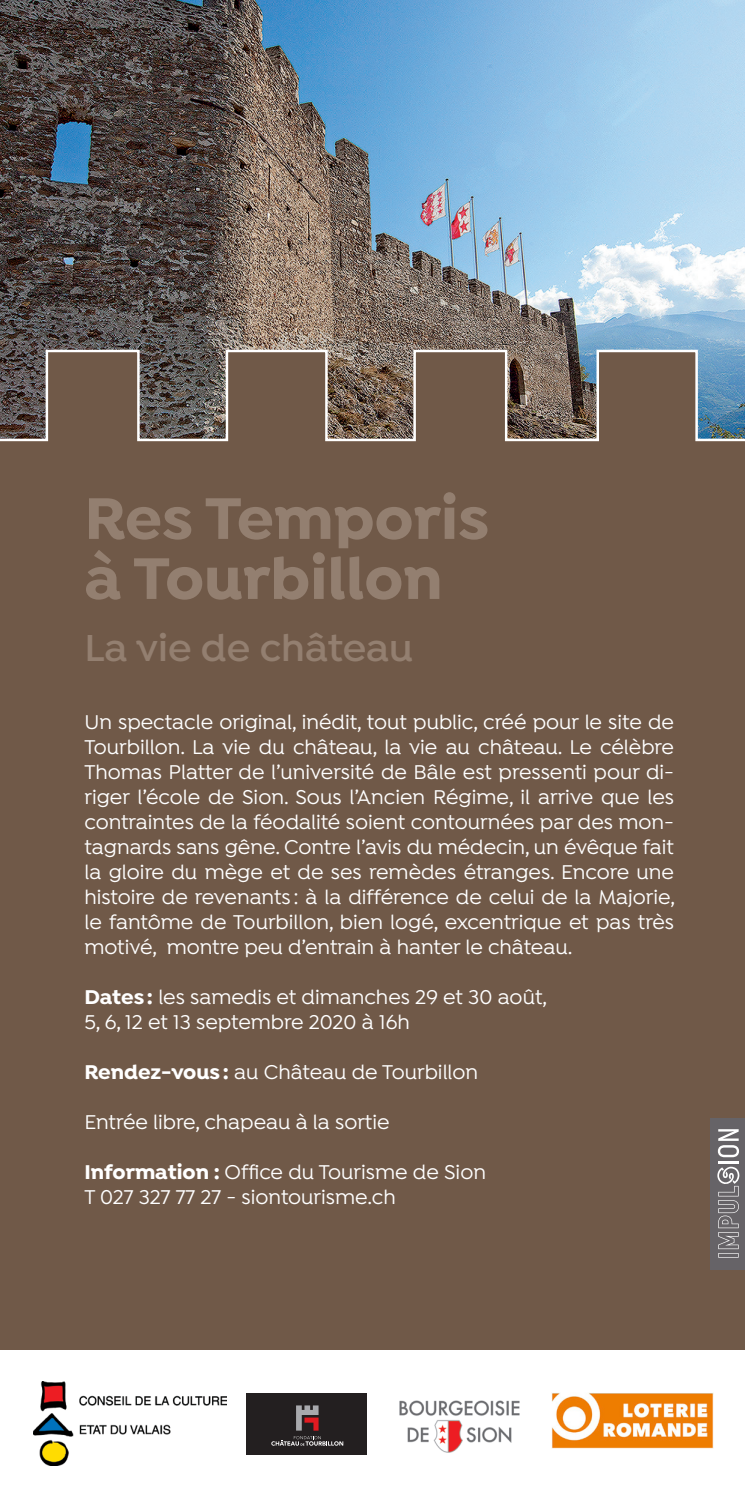
<style>
.page{position:relative;width:745px;height:1489px;background:#fff}
.page>*{position:absolute;margin:0;border:0;box-sizing:border-box;transform-origin:0 0}
.t1{font:700 62.5px/60px "Isidora";color:#937f70}
.t2{font:600 40px "Isidora";color:#937f70}
.t3{font:500 21.25px/25px "Isidora";color:#fff}
.s1{font-weight:700}
</style>
<div class="page">
<img style="left:0;top:0;width:744px;height:348px">
<div style="left:0;top:348px;width:744px;height:1002px;background:#705948"></div>
<img style="left:399px;top:1400px;width:121px;height:52px">
<div style="left:246px;top:1393px;width:120px;height:61px;background:#231f20"></div>
<svg style="left:271px;top:1405px;width:72px;height:40px"></svg>
<img style="left:551px;top:1393px;width:162px;height:55px">
<img style="left:33px;top:1381px;width:194px;height:84px">
<div style="left:710px;top:1118px;width:34px;height:151px;background:#666367"></div>
<hr style="left:717px;top:1161px;width:21px;height:2px;background:#fff">
<svg style="left:717px;top:1129px;width:21px;height:28px"></svg>
<svg style="left:717px;top:1166px;width:21px;height:91px"></svg>
<h1 class="t1" style="left:84px;top:490px;width:406px">Res Temporis à Tourbillon</h1>
<h2 class="t2" style="left:84px;top:624px;width:330px">La vie de château</h2>
<p class="t3" style="left:84px;top:710px;width:592px;text-align:justify">Un spectacle original, inédit, tout public, créé pour le site de Tourbillon. La vie du château, la vie au château. Le célèbre Thomas Platter de l’université de Bâle est pressenti pour di&shy;riger l’école de Sion. Sous l’Ancien Régime, il arrive que les contraintes de la féodalité soient contournées par des mon&shy;tagnards sans gêne. Contre l’avis du médecin, un évêque fait la gloire du mège et de ses remèdes étranges. Encore une histoire de revenants : à la différence de celui de la Majorie, le fantôme de Tourbillon, bien logé, excentrique et pas très motivé, montre peu d’entrain à hanter le château.</p>
<p class="t3" style="left:84px;top:985px;width:464px"><span class="s1">Dates :</span> les samedis et dimanches 29 et 30 août,<br>5, 6, 12 et 13 septembre 2020 à 16h</p>
<p class="t3" style="left:84px;top:1060px;width:395px"><span class="s1">Rendez-vous :</span> au Château de Tourbillon</p>
<p class="t3" style="left:84px;top:1110px;width:306px">Entrée libre, chapeau à la sortie</p>
<p class="t3" style="left:84px;top:1160px;width:403px"><span class="s1">Information :</span> Office du Tourisme de Sion<br>T 027 327 77 27 - siontourisme.ch</p>
</div>
